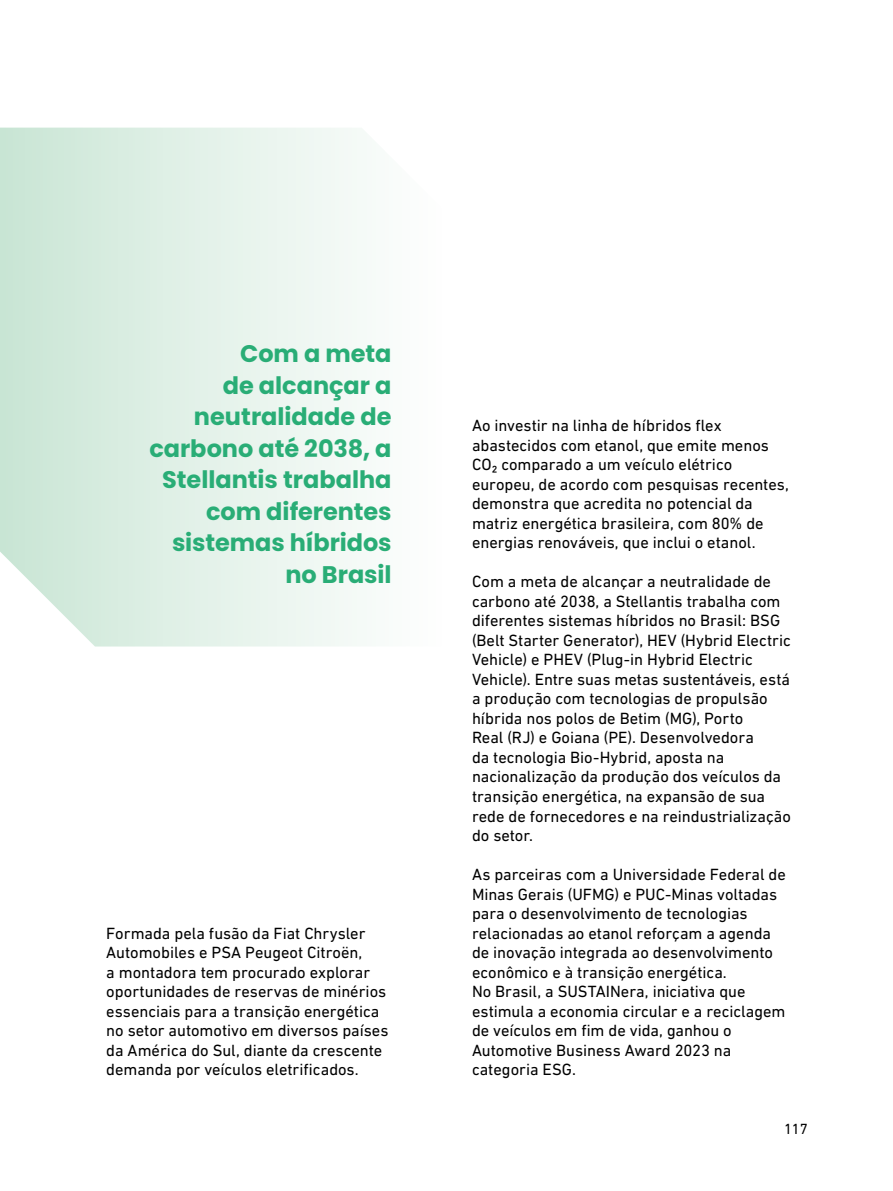
<style>
.page{position:relative;width:893px;height:1191px;background:#fff}
.page>*{position:absolute;margin:0;border:0;box-sizing:border-box;transform-origin:0 0}
.t1{font:700 24px/31.5px "Poppins";color:#29ad76;text-align:right}
.t2{font:16.5px/19.5px "DIN Next LT Pro";color:#000}
.t3{font:15px "DIN Next LT Pro";color:#000}
</style>
<div class="page">
<svg style="left:0;top:128px;width:357px;height:518px"></svg>
<p class="t1" style="left:149px;top:338px;width:244px">Com a meta<br>de alcançar a neutralidade de carbono até 2038, a<br>Stellantis trabalha com diferentes sistemas híbridos no Brasil</p>
<p class="t2" style="left:106px;top:923px;width:284px">Formada pela fusão da Fiat Chrysler Automobiles e PSA Peugeot Citroën,<br>a montadora tem procurado explorar oportunidades de reservas de minérios essenciais para a transição energética no setor automotivo em diversos países da América do Sul, diante da crescente demanda por veículos eletrificados.</p>
<p class="t2" style="left:472px;top:416px;width:318px">Ao investir na linha de híbridos flex abastecidos com etanol, que emite menos CO₂ comparado a um veículo elétrico europeu, de acordo com pesquisas recentes, demonstra que acredita no potencial da matriz energética brasileira, com 80% de energias renováveis, que inclui o etanol.</p>
<p class="t2" style="left:472px;top:572px;width:320px">Com a meta de alcançar a neutralidade de carbono até 2038, a Stellantis trabalha com diferentes sistemas híbridos no Brasil: BSG (Belt Starter Generator), HEV (Hybrid Electric Vehicle) e PHEV (Plug-in Hybrid Electric Vehicle). Entre suas metas sustentáveis, está a produção com tecnologias de propulsão híbrida nos polos de Betim (MG), Porto<br>Real (RJ) e Goiana (PE). Desenvolvedora<br>da tecnologia Bio-Hybrid, aposta na nacionalização da produção dos veículos da transição energética, na expansão de sua rede de fornecedores e na reindustrialização do setor.</p>
<p class="t2" style="left:472px;top:864px;width:315px">As parceiras com a Universidade Federal de Minas Gerais (UFMG) e PUC-Minas voltadas para o desenvolvimento de tecnologias relacionadas ao etanol reforçam a agenda de inovação integrada ao desenvolvimento econômico e à transição energética.<br>No Brasil, a SUSTAINera, iniciativa que estimula a economia circular e a reciclagem de veículos em fim de vida, ganhou o Automotive Business Award 2023 na categoria ESG.</p>
<p class="t3" style="left:784px;top:1120px;width:25px">117</p>
</div>
